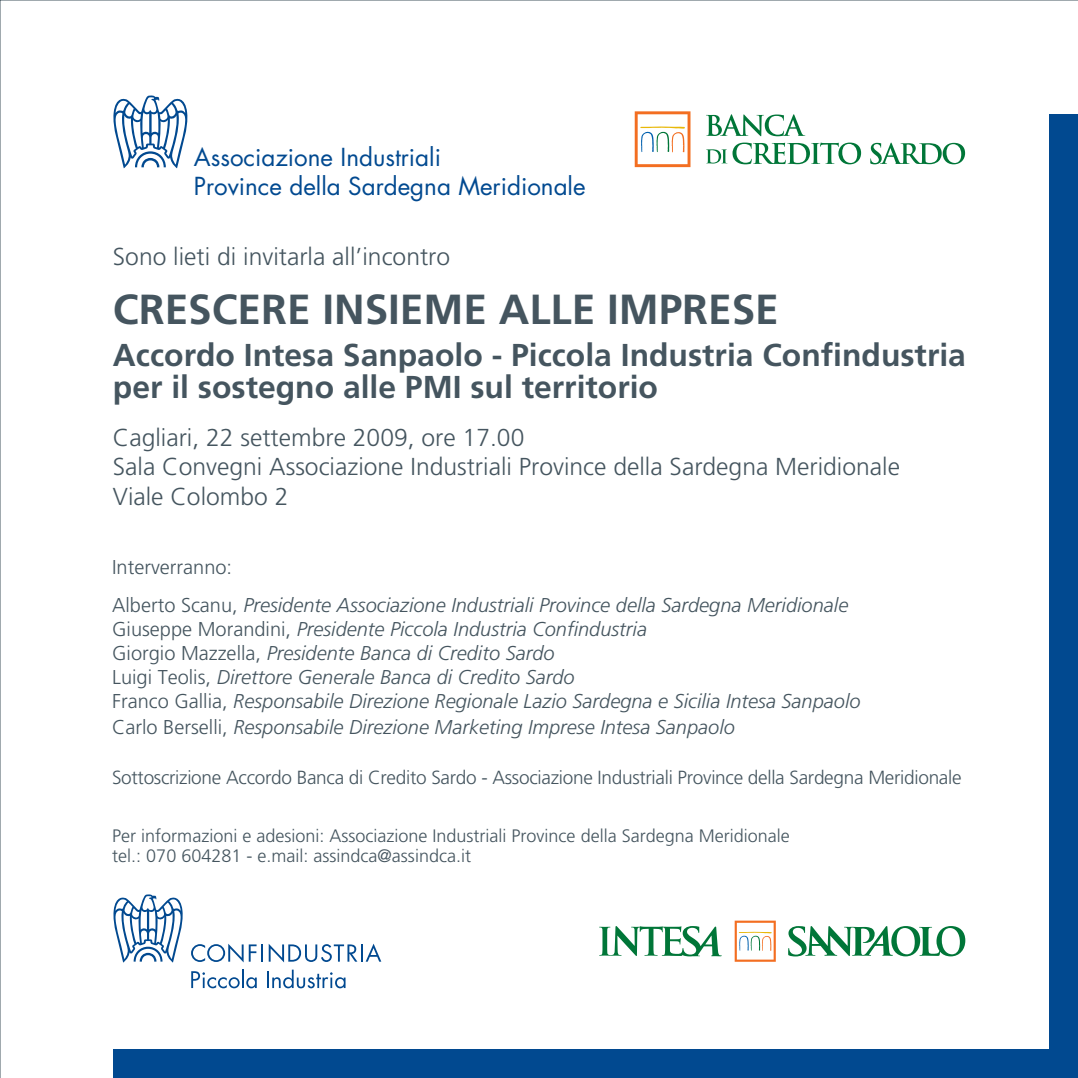
<style>
.page{position:relative;width:1078px;height:1078px;background:#fff}
.page>*{position:absolute;margin:0;border:0;box-sizing:border-box;transform-origin:0 0}
.t1{font:700 42px "Frutiger";color:#45555f}
.t2{font:700 31.6px/32px "Frutiger";color:#45555f}
.t3{font:300 24.4px/29.4px "Frutiger";color:#45555f}
.t4{font:24.2px/29px "Futura";color:#014990}
.t5{font:italic 300 20px/24px "Frutiger";color:#45555f}
.t6{font:300 19px "Frutiger";letter-spacing:-.015em;color:#45555f}
.t7{font:300 18px/20px "Frutiger";color:#45555f}
.s1{font-style:normal}
</style>
<div class="page">
<svg style="left:788px;top:926px;width:177px;height:30px"></svg>
<svg style="left:599px;top:926px;width:122px;height:30px"></svg>
<svg style="left:734px;top:920px;width:41px;height:41px"></svg>
<div style="left:113px;top:1049px;width:964px;height:28px;background:#014990"></div>
<div style="left:1049px;top:114px;width:28px;height:963px;background:#014990"></div>
<svg style="left:113px;top:894px;width:70px;height:68px"></svg>
<svg style="left:191px;top:944px;width:52px;height:18px"></svg>
<svg style="left:249px;top:944px;width:14px;height:17px"></svg>
<svg style="left:269px;top:943px;width:112px;height:19px"></svg>
<svg style="left:191px;top:969px;width:66px;height:19px"></svg>
<svg style="left:267px;top:969px;width:78px;height:19px"></svg>
<svg style="left:634px;top:111px;width:56px;height:56px"></svg>
<svg style="left:706px;top:114px;width:99px;height:22px"></svg>
<svg style="left:870px;top:143px;width:94px;height:21px"></svg>
<svg style="left:706px;top:142px;width:154px;height:22px"></svg>
<svg style="left:113px;top:95px;width:75px;height:73px"></svg>
<p class="t4" style="left:194px;top:143px;width:393px">Associazione Industriali<br>Province della Sardegna Meridionale</p>
<p class="t3" style="left:113px;top:242px;width:339px">Sono lieti di invitarla all’incontro</p>
<h1 class="t1" style="left:113px;top:285px;width:667px">CRESCERE INSIEME ALLE IMPRESE</h1>
<h2 class="t2" style="left:113px;top:339px;width:854px">Accordo Intesa Sanpaolo - Piccola Industria Confindustria per il sostegno alle PMI sul territorio</h2>
<p class="t3" style="left:113px;top:423px;width:788px">Cagliari, 22 settembre 2009, ore 17.00<br>Sala Convegni Associazione Industriali Province della Sardegna Meridionale<br>Viale Colombo 2</p>
<p class="t5" style="left:112px;top:547px;width:737px;line-height:38px"><span class="s1">Interverranno:<br>Alberto Scanu,</span> Presidente Associazione Industriali Province della Sardegna Meridionale</p>
<p class="t5" style="left:112px;top:616px;width:749px"><span class="s1">Giuseppe Morandini,</span> Presidente Piccola Industria Confindustria<br><span class="s1">Giorgio Mazzella,</span> Presidente Banca di Credito Sardo<br><span class="s1">Luigi Teolis,</span> Direttore Generale Banca di Credito Sardo<br><span class="s1">Franco Gallia,</span> Responsabile Direzione Regionale Lazio Sardegna e Sicilia Intesa Sanpaolo</p>
<p class="t5" style="left:112px;top:714px;width:624px"><span class="s1">Carlo Berselli,</span> Responsabile Direzione Marketing Imprese Intesa Sanpaolo</p>
<p class="t6" style="left:112px;top:766px;width:850px">Sottoscrizione Accordo Banca di Credito Sardo - Associazione Industriali Province della Sardegna Meridionale</p>
<p class="t7" style="left:112px;top:826px;width:679px">Per informazioni e adesioni: Associazione Industriali Province della Sardegna Meridionale tel.: 070 604281 - e.mail: assindca@assindca.it</p>
</div>
